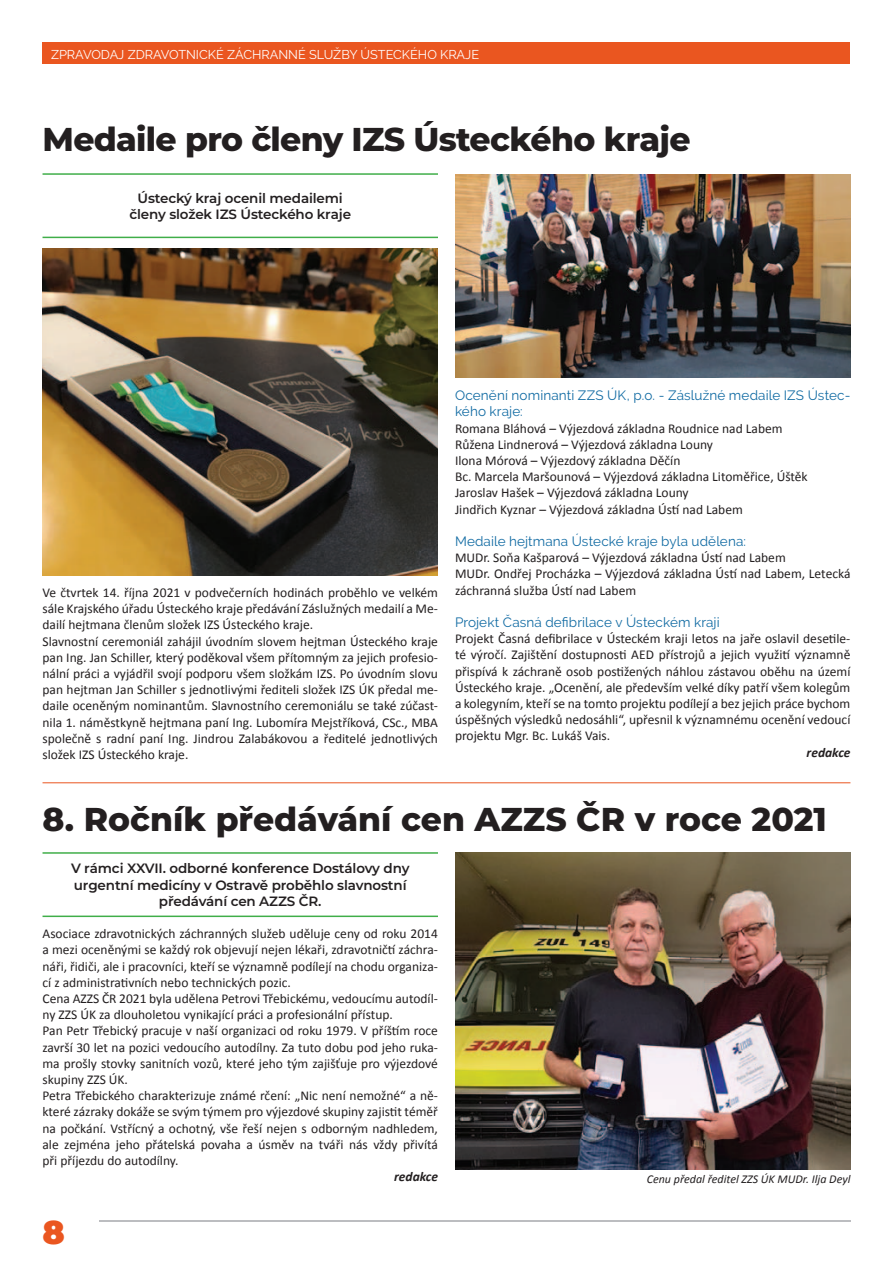
<style>
.page{position:relative;width:893px;height:1263px;background:#fff}
.page>*{position:absolute;margin:0;border:0;box-sizing:border-box;transform-origin:0 0}
.t1{font:800 33px "Montserrat";color:#231f20}
.t2{font:800 33px "Montserrat";letter-spacing:-.02em;color:#231f20}
.t3{font:900 33px "Montserrat";color:#ea5620}
.t4{font:13.5px/16.2px "Calibri";color:#231f20}
.t5{font:600 13.5px/16.2px "Montserrat";letter-spacing:-.01em;color:#231f20;text-align:center}
.t6{font:13.5px/16.2px "Raleway";letter-spacing:.01em;color:#116ba3}
.t7{font:italic 700 13.5px "Calibri";color:#231f20}
.t8{font:12.75px "Raleway";color:#fff}
.t9{font:italic 12px "Calibri";color:#231f20}
</style>
<div class="page">
<div style="left:43px;top:43px;width:807px;height:21px;background:#ea5620"></div>
<hr style="left:99px;top:1220px;width:751px;height:2px;background:#bcbdc0">
<hr style="left:43px;top:173px;width:395px;height:2px;background:#40ae49">
<hr style="left:43px;top:852px;width:395px;height:2px;background:#40ae49">
<hr style="left:43px;top:237px;width:395px;height:1px;background:#40ae49">
<hr style="left:43px;top:915px;width:395px;height:2px;background:#40ae49">
<hr style="left:43px;top:782px;width:807px;height:1px;background:#ea5620">
<img style="left:455px;top:175px;width:395px;height:202px">
<img style="left:43px;top:248px;width:395px;height:328px">
<img style="left:455px;top:852px;width:395px;height:317px">
<p class="t8" style="left:51px;top:47px;width:430px">ZPRAVODAJ ZDRAVOTNICKÉ ZÁCHRANNÉ SLUŽBY ÚSTECKÉHO KRAJE</p>
<h1 class="t2" style="left:43px;top:115px;width:650px">Medaile pro členy IZS Ústeckého kraje</h1>
<p class="t5" style="left:129px;top:189px;width:223px">Ústecký kraj ocenil medailemi členy složek IZS Ústeckého kraje</p>
<p class="t4" style="left:43px;top:584px;width:397px">Ve čtvrtek 14. října 2021 v podvečerních hodinách proběhlo ve velkém sále Krajského úřadu Ústeckého kraje předávání Záslužných medailí a Me&shy;dailí hejtmana členům složek IZS Ústeckého kraje.<br>Slavnostní ceremoniál zahájil úvodním slovem hejtman Ústeckého kraje pan Ing. Jan Schiller, který poděkoval všem přítomným za jejich profesio&shy;nální práci a vyjádřil svojí podporu všem složkám IZS. Po úvodním slovu pan hejtman Jan Schiller s jednotlivými řediteli složek IZS ÚK předal me&shy;daile oceněným nominantům. Slavnostního ceremoniálu se také zúčast&shy;nila 1. náměstkyně hejtmana paní Ing. Lubomíra Mejstříková, CSc., MBA společně s radní paní Ing. Jindrou Zalabákovou a ředitelé jednotlivých složek IZS Ústeckého kraje.</p>
<p class="t6" style="left:455px;top:387px;width:397px">Ocenění nominanti ZZS ÚK, p.o. - Záslužné medaile IZS Ústec&shy;kého kraje:</p>
<p class="t4" style="left:455px;top:420px;width:354px">Romana Bláhová – Výjezdová základna Roudnice nad Labem Růžena Lindnerová – Výjezdová základna Louny<br>Ilona Mórová – Výjezdový základna Děčín<br>Bc. Marcela Maršounová – Výjezdová základna Litoměřice, Úštěk Jaroslav Hašek – Výjezdová základna Louny<br>Jindřich Kyznar – Výjezdová základna Ústí nad Labem</p>
<p class="t6" style="left:455px;top:533px;width:292px">Medaile hejtmana Ústecké kraje byla udělena:</p>
<p class="t4" style="left:455px;top:550px;width:397px">MUDr. Soňa Kašparová – Výjezdová základna Ústí nad Labem<br>MUDr. Ondřej Procházka – Výjezdová základna Ústí nad Labem, Letecká záchranná služba Ústí nad Labem</p>
<p class="t6" style="left:455px;top:614px;width:266px">Projekt Časná defibrilace v Ústeckém kraji</p>
<p class="t4" style="left:455px;top:631px;width:397px;text-align:justify">Projekt Časná defibrilace v Ústeckém kraji letos na jaře oslavil desetile&shy;té výročí. Zajištění dostupnosti AED přístrojů a jejich využití významně přispívá k záchraně osob postižených náhlou zástavou oběhu na území Ústeckého kraje. „Ocenění, ale především velké díky patří všem kolegům a kolegyním, kteří se na tomto projektu podílejí a bez jejich práce bychom úspěšných výsledků nedosáhli“, upřesnil k významnému ocenění vedoucí projektu Mgr. Bc. Lukáš Vais.</p>
<p class="t7" style="left:807px;top:743px;width:45px">redakce</p>
<h1 class="t1" style="left:43px;top:795px;width:786px">8. Ročník předávání cen AZZS ČR v roce 2021</h1>
<p class="t5" style="left:71px;top:860px;width:340px">V rámci XXVII. odborné konference Dostálovy dny urgentní medicíny v Ostravě proběhlo slavnostní předávání cen AZZS ČR.</p>
<p class="t4" style="left:43px;top:926px;width:397px">Asociace zdravotnických záchranných služeb uděluje ceny od roku 2014 a mezi oceněnými se každý rok objevují nejen lékaři, zdravotničtí záchra&shy;náři, řidiči, ale i pracovníci, kteří se významně podílejí na chodu organiza&shy;cí z administrativních nebo technických pozic.<br>Cena AZZS ČR 2021 byla udělena Petrovi Třebickému, vedoucímu autodíl&shy;ny ZZS ÚK za dlouholetou vynikající práci a profesionální přístup.<br>Pan Petr Třebický pracuje v naší organizaci od roku 1979. V příštím roce završí 30 let na pozici vedoucího autodílny. Za tuto dobu pod jeho ruka&shy;ma prošly stovky sanitních vozů, které jeho tým zajišťuje pro výjezdové skupiny ZZS ÚK.<br>Petra Třebického charakterizuje známé rčení: „Nic není nemožné“ a ně&shy;které zázraky dokáže se svým týmem pro výjezdové skupiny zajistit téměř na počkání. Vstřícný a ochotný, vše řeší nejen s odborným nadhledem, ale zejména jeho přátelská povaha a úsměv na tváři nás vždy přivítá při příjezdu do autodílny.</p>
<p class="t7" style="left:394px;top:1168px;width:45px">redakce</p>
<p class="t9" style="left:647px;top:1170px;width:205px">Cenu předal ředitel ZZS ÚK MUDr. Ilja Deyl</p>
<h1 class="t3" style="left:43px;top:1207px;width:24px">8</h1>
</div>
